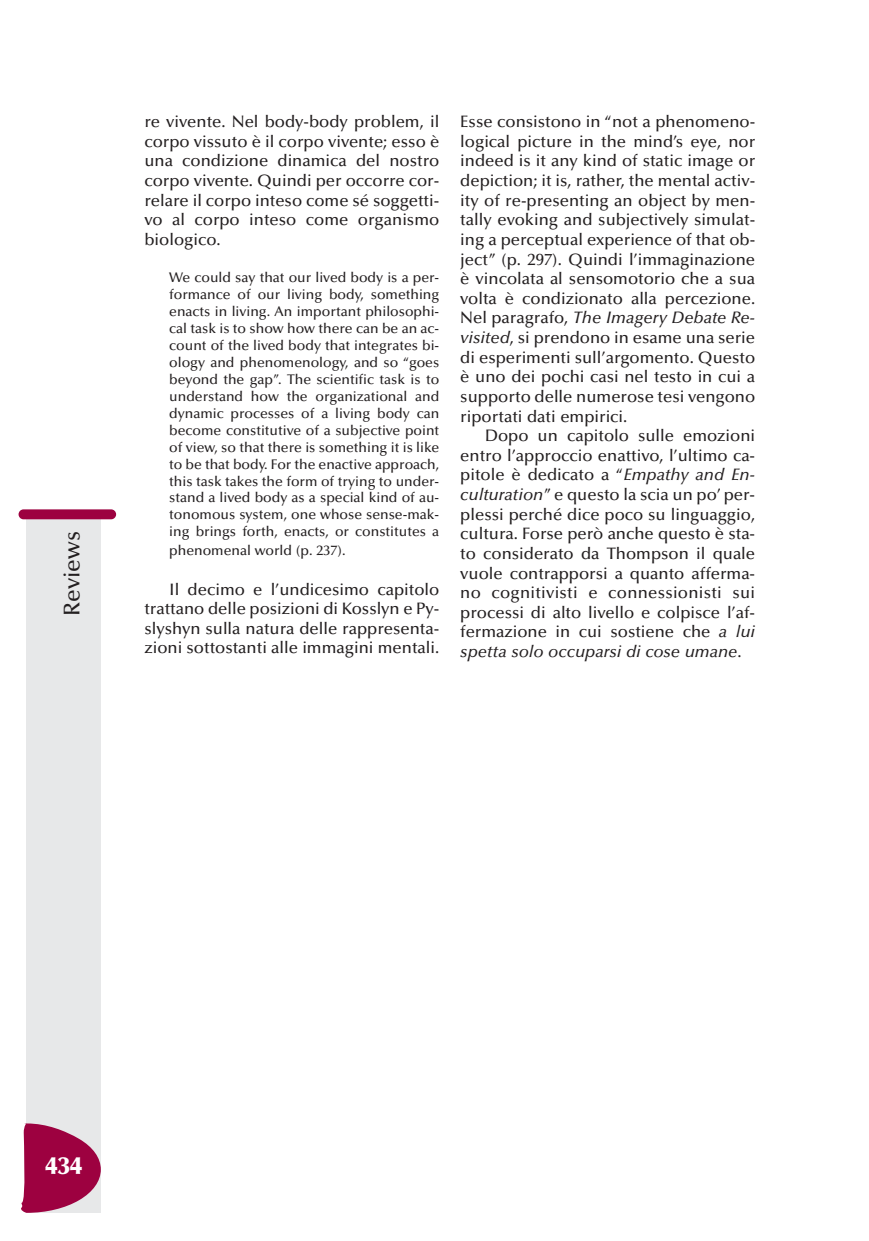
<style>
.page{position:relative;width:869px;height:1241px;background:#fff}
.page>*{position:absolute;margin:0;border:0;box-sizing:border-box;transform-origin:0 0}
.t1{font:900 24.5px "Optima";color:#fff}
.t2{font:500 22.75px "Optima";color:#231f20}
.t3{font:500 16.62px/19.6px "Optima";color:#231f20;text-align:justify}
.t4{font:500 14px/17px "Optima";color:#231f20;text-align:justify}
.s1{font-style:italic}
</style>
<div class="page">
<div style="left:27px;top:517px;width:74px;height:695px;background:#e7e8e9"></div>
<div style="left:19px;top:509px;width:97px;height:10px;background:#9d0140;border-radius:5px"></div>
<svg style="left:21px;top:1122px;width:80px;height:90px"></svg>
<h2 class="t2" style="left:63px;top:616px;width:86px;rotate:-90deg">Reviews</h2>
<p class="t3" style="left:144px;top:113px;width:296px">re vivente. Nel body-body problem, il corpo vissuto è il corpo vivente; esso è una condizione dinamica del nostro corpo vivente. Quindi per occorre cor&shy;relare il corpo inteso come sé soggetti&shy;vo al corpo inteso come organismo biologico.</p>
<p class="t4" style="left:169px;top:270px;width:271px">We could say that our lived body is a per&shy;formance of our living body, something enacts in living. An important philosophi&shy;cal task is to show how there can be an ac&shy;count of the lived body that integrates bi&shy;ology and phenomenology, and so “goes beyond the gap”. The scientific task is to understand how the organizational and dynamic processes of a living body can become constitutive of a subjective point of view, so that there is something it is like to be that body. For the enactive approach, this task takes the form of trying to under&shy;stand a lived body as a special kind of au&shy;tonomous system, one whose sense-mak&shy;ing brings forth, enacts, or constitutes a</p>
<p class="t4" style="left:169px;top:543px;width:178px">phenomenal world (p. 237).</p>
<p class="t3" style="left:144px;top:580px;width:296px;text-indent:25px">Il decimo e l’undicesimo capitolo trattano delle posizioni di Kosslyn e Py&shy;slyshyn sulla natura delle rappresenta&shy;zioni sottostanti alle immagini mentali.</p>
<p class="t3" style="left:460px;top:113px;width:296px">Esse consistono in “not a phenomeno&shy;logical picture in the mind’s eye, nor indeed is it any kind of static image or depiction; it is, rather, the mental activ&shy;ity of re-presenting an object by men&shy;tally evoking and subjectively simulat&shy;ing a perceptual experience of that ob&shy;ject” (p. 297). Quindi l’immaginazione è vincolata al sensomotorio che a sua volta è condizionato alla percezione.<br>Nel paragrafo, <span class="s1">The Imagery Debate Re&shy;visited</span>, si prendono in esame una serie di esperimenti sull’argomento. Questo è uno dei pochi casi nel testo in cui a supporto delle numerose tesi vengono riportati dati empirici.</p>
<p class="t3" style="left:460px;top:427px;width:296px;text-indent:25px">Dopo un capitolo sulle emozioni entro l’approccio enattivo, l’ultimo ca&shy;pitole è dedicato a “<span class="s1">Empathy and En&shy;culturation</span>” e questo la scia un po’ per&shy;plessi perché dice poco su linguaggio, cultura. Forse però anche questo è sta&shy;to considerato da Thompson il quale vuole contrapporsi a quanto afferma&shy;no cognitivisti e connessionisti sui processi di alto livello e colpisce l’af&shy;fermazione in cui sostiene che <span class="s1">a lui spetta solo occuparsi di cose umane</span>.</p>
<h1 class="t1" style="left:45px;top:1155px;width:38px">434</h1>
</div>
